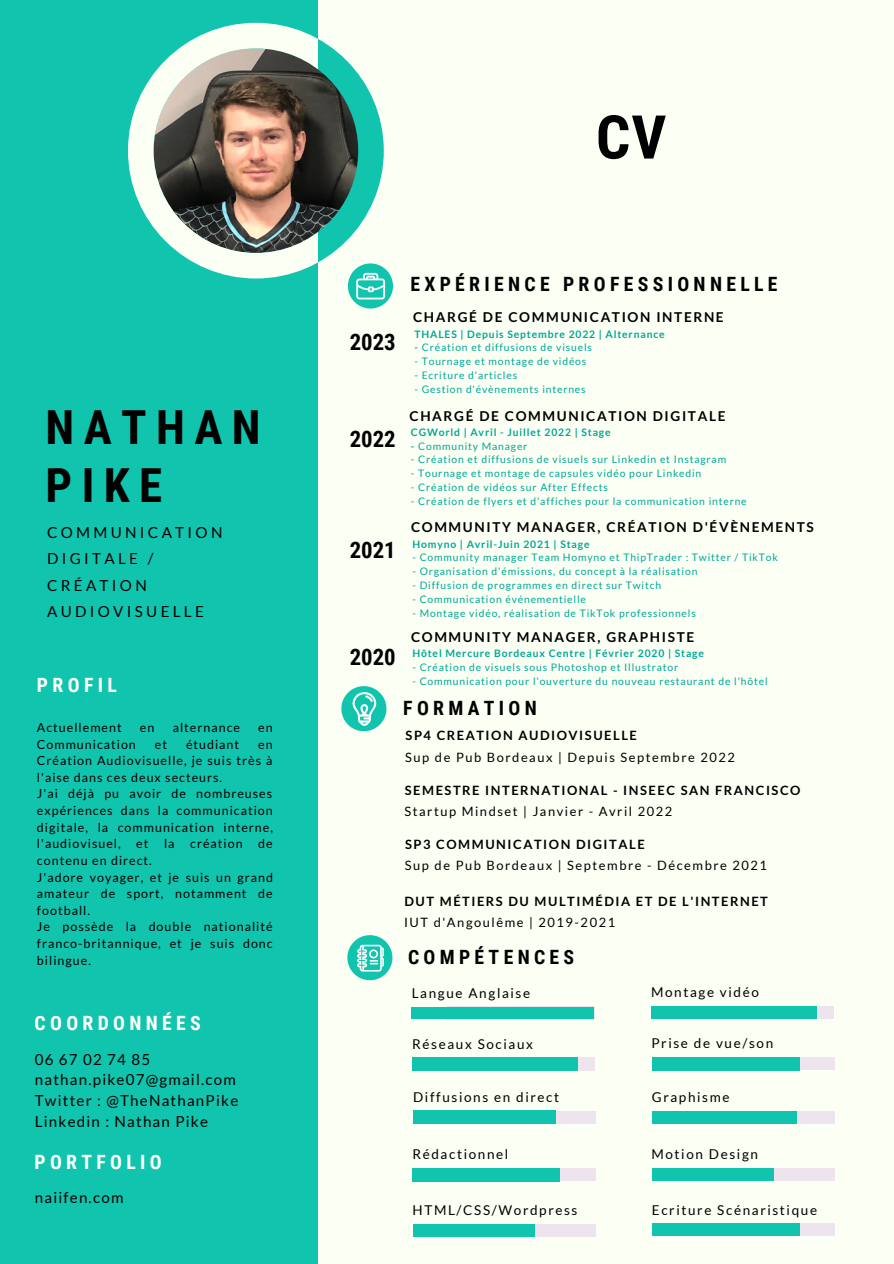
<style>
.page{position:relative;width:894px;height:1264px;background:#fff}
.page>*{position:absolute;margin:0;border:0;box-sizing:border-box;transform-origin:0 0}
.t1{font:700 60.45px "Roboto Condensed";color:#000}
.t2{font:700 46.95px "Roboto Condensed";letter-spacing:.2em;color:#000}
.t3{font:700 22.65px "Roboto Condensed";color:#000}
.t4{font:700 19.65px "Roboto Condensed";letter-spacing:.22em;color:#000}
.t5{font:700 19.65px "Roboto Condensed";letter-spacing:.22em;color:#fff}
.t6{font:15.15px/20.9px "Lato";letter-spacing:.08em;color:#000}
.t7{font:15.15px/26.2px "Lato";letter-spacing:.22em;color:#000}
.t8{font:700 13.65px "Lato";letter-spacing:.12em;color:#000}
.t9{font:13.5px "Lato";letter-spacing:.12em;color:#000}
.t10{font:12.9px "Lato";letter-spacing:.12em;color:#000}
.t11{font:700 12.9px "Lato";letter-spacing:.12em;color:#000}
.t12{font:12.45px/16.6px "Lato";letter-spacing:.08em;color:#000;text-align:justify}
.t13{font:10.35px "Lato";letter-spacing:.08em;color:#00a894}
.t14{font:700 10.35px "Lato";letter-spacing:.08em;color:#00a894}
.s1{font-weight:700}
</style>
<div class="page">
<div style="left:0;top:0;width:893px;height:1263px;background:#fcfff4"></div>
<div style="left:0;top:0;width:317px;height:1263px;background:#11c4ae"></div>
<svg style="left:348px;top:267px;width:45px;height:41px"></svg>
<svg style="left:341px;top:686px;width:45px;height:45px"></svg>
<svg style="left:347px;top:935px;width:45px;height:45px"></svg>
<svg style="left:447px;top:1006px;width:147px;height:13px"></svg>
<div style="left:411px;top:1007px;width:183px;height:11px;background:#11c4ae"></div>
<div style="left:447px;top:1057px;width:148px;height:13px;background:#eee4ed"></div>
<div style="left:412px;top:1057px;width:166px;height:13px;background:#11c4ae"></div>
<div style="left:686px;top:1168px;width:148px;height:12px;background:#eee4ed"></div>
<div style="left:651px;top:1168px;width:122px;height:12px;background:#11c4ae"></div>
<div style="left:448px;top:1168px;width:147px;height:12px;background:#eee4ed"></div>
<div style="left:412px;top:1168px;width:148px;height:13px;background:#11c4ae"></div>
<div style="left:448px;top:1224px;width:147px;height:12px;background:#eee4ed"></div>
<div style="left:413px;top:1224px;width:121px;height:12px;background:#11c4ae"></div>
<div style="left:686px;top:1006px;width:147px;height:12px;background:#eee4ed"></div>
<div style="left:686px;top:1057px;width:148px;height:12px;background:#eee4ed"></div>
<div style="left:687px;top:1110px;width:147px;height:13px;background:#eee4ed"></div>
<div style="left:652px;top:1111px;width:144px;height:12px;background:#11c4ae"></div>
<div style="left:448px;top:1111px;width:148px;height:12px;background:#eee4ed"></div>
<div style="left:413px;top:1110px;width:142px;height:13px;background:#11c4ae"></div>
<div style="left:652px;top:1057px;width:147px;height:13px;background:#11c4ae"></div>
<div style="left:687px;top:1223px;width:147px;height:12px;background:#eee4ed"></div>
<svg style="left:317px;top:23px;width:66px;height:255px"></svg>
<img style="left:128px;top:23px;width:189px;height:255px">
<div style="left:650px;top:1006px;width:166px;height:12px;background:#11c4ae"></div>
<div style="left:652px;top:1223px;width:147px;height:12px;background:#11c4ae"></div>
<p class="t2" style="left:46px;top:400px;width:216px">NATHAN</p>
<p class="t2" style="left:46px;top:458px;width:118px">PIKE</p>
<p class="t7" style="left:47px;top:519px;width:177px">COMMUNICATION</p>
<p class="t7" style="left:47px;top:545px;width:108px">DIGITALE /</p>
<p class="t7" style="left:47px;top:571px;width:158px">CRÉATION<br>AUDIOVISUELLE</p>
<p class="t5" style="left:37px;top:674px;width:81px">PROFIL</p>
<p class="t12" style="left:37px;top:718px;width:86px">Actuellement</p>
<p class="t12" style="left:140px;top:718px;width:16px">en</p>
<p class="t12" style="left:173px;top:718px;width:69px">alternance</p>
<p class="t12" style="left:258px;top:718px;width:16px">en</p>
<p class="t12" style="left:37px;top:735px;width:100px">Communication</p>
<p class="t12" style="left:155px;top:735px;width:14px">et</p>
<p class="t12" style="left:186px;top:735px;width:55px">étudiant</p>
<p class="t12" style="left:37px;top:735px;width:237px;text-indent:221px">en Création Audiovisuelle, je suis très à l'aise dans ces deux secteurs.</p>
<p class="t12" style="left:37px;top:785px;width:237px">J'ai déjà pu avoir de nombreuses expériences dans la communication digitale, la communication interne, l'audiovisuel, et la création de contenu en direct.</p>
<p class="t12" style="left:37px;top:868px;width:237px">J'adore voyager, et je suis un grand amateur de sport, notamment de football.</p>
<p class="t12" style="left:37px;top:918px;width:237px">Je possède la double nationalité franco-britannique, et je suis donc bilingue.</p>
<p class="t5" style="left:35px;top:1011px;width:168px">COORDONNÉES</p>
<p class="t6" style="left:35px;top:1048px;width:203px">06 67 02 74 85 nathan.pike07@gmail.com</p>
<p class="t6" style="left:35px;top:1089px;width:205px">Twitter : @TheNathanPike</p>
<p class="t6" style="left:35px;top:1110px;width:175px">Linkedin : Nathan Pike</p>
<p class="t5" style="left:35px;top:1150px;width:129px">PORTFOLIO</p>
<p class="t6" style="left:35px;top:1186px;width:90px">naiifen.com</p>
<p class="t1" style="left:595px;top:102px;width:72px">CV</p>
<p class="t4" style="left:410px;top:273px;width:368px">EXPÉRIENCE PROFESSIONNELLE</p>
<p class="t8" style="left:413px;top:308px;width:312px">CHARGÉ DE COMMUNICATION INTERNE</p>
<p class="t3" style="left:349px;top:328px;width:47px">2023</p>
<p class="t14" style="left:414px;top:327px;width:251px">THALES | Depuis Septembre 2022 | Alternance</p>
<p class="t13" style="left:414px;top:341px;width:179px"><span class="s1">-</span> Création et diffusions de visuels</p>
<p class="t13" style="left:414px;top:355px;width:173px">- Tournage et montage de vidéos</p>
<p class="t13" style="left:414px;top:369px;width:104px">- Ecriture d'articles</p>
<p class="t13" style="left:414px;top:382px;width:173px">- Gestion d'évènements internes</p>
<p class="t3" style="left:349px;top:425px;width:47px">2022</p>
<p class="t8" style="left:409px;top:407px;width:317px">CHARGÉ DE COMMUNICATION DIGITALE</p>
<p class="t14" style="left:411px;top:425px;width:201px">CGWorld | Avril - Juillet 2022 | Stage</p>
<p class="t13" style="left:411px;top:439px;width:118px"><span class="s1">-</span> Community Manager</p>
<p class="t13" style="left:411px;top:453px;width:317px">- Création et diffusions de visuels sur Linkedin et Instagram</p>
<p class="t13" style="left:411px;top:467px;width:292px">- Tournage et montage de capsules vidéo pour Linkedin</p>
<p class="t13" style="left:411px;top:480px;width:198px">- Création de vidéos sur After Effects</p>
<p class="t13" style="left:411px;top:494px;width:337px">- Création de flyers et d'affiches pour la communication interne</p>
<p class="t8" style="left:411px;top:519px;width:404px">COMMUNITY MANAGER, CRÉATION D'ÉVÈNEMENTS</p>
<p class="t3" style="left:349px;top:537px;width:47px">2021</p>
<p class="t14" style="left:412px;top:537px;width:179px">Homyno | Avril-Juin 2021 | Stage</p>
<p class="t13" style="left:412px;top:551px;width:367px">- Community manager Team Homyno et ThipTrader : Twitter / TikTok</p>
<p class="t13" style="left:412px;top:565px;width:286px">- Organisation d'émissions, du concept à la réalisation</p>
<p class="t13" style="left:412px;top:579px;width:250px">- Diffusion de programmes en direct sur Twitch</p>
<p class="t13" style="left:412px;top:592px;width:175px">- Communication événementielle</p>
<p class="t13" style="left:412px;top:606px;width:285px">- Montage vidéo, réalisation de TikTok professionnels</p>
<p class="t3" style="left:349px;top:644px;width:47px">2020</p>
<p class="t8" style="left:411px;top:628px;width:284px">COMMUNITY MANAGER, GRAPHISTE</p>
<p class="t14" style="left:412px;top:646px;width:293px">Hôtel Mercure Bordeaux Centre | Février 2020 | Stage</p>
<p class="t13" style="left:412px;top:660px;width:267px">- Création de visuels sous Photoshop et Illustrator</p>
<p class="t13" style="left:412px;top:674px;width:356px">- Communication pour l'ouverture du nouveau restaurant de l'hôtel</p>
<p class="t4" style="left:403px;top:696px;width:135px">FORMATION</p>
<p class="t11" style="left:405px;top:727px;width:233px">SP4 CREATION AUDIOVISUELLE</p>
<p class="t10" style="left:405px;top:748px;width:331px">Sup de Pub Bordeaux | Depuis Septembre 2022</p>
<p class="t11" style="left:404px;top:781px;width:397px">SEMESTRE INTERNATIONAL - INSEEC SAN FRANCISCO</p>
<p class="t10" style="left:404px;top:803px;width:269px">Startup Mindset | Janvier - Avril 2022</p>
<p class="t11" style="left:405px;top:836px;width:241px">SP3 COMMUNICATION DIGITALE</p>
<p class="t10" style="left:404px;top:857px;width:363px">Sup de Pub Bordeaux | Septembre - Décembre 2021</p>
<p class="t11" style="left:404px;top:893px;width:365px">DUT MÉTIERS DU MULTIMÉDIA ET DE L'INTERNET</p>
<p class="t10" style="left:404px;top:914px;width:212px">IUT d'Angoulême | 2019-2021</p>
<p class="t4" style="left:408px;top:945px;width:168px">COMPÉTENCES</p>
<p class="t9" style="left:411px;top:984px;width:120px">Langue Anglaise</p>
<p class="t9" style="left:412px;top:1035px;width:122px">Réseaux Sociaux</p>
<p class="t9" style="left:650px;top:984px;width:109px">Montage vidéo</p>
<p class="t9" style="left:651px;top:1034px;width:123px">Prise de vue/son</p>
<p class="t9" style="left:413px;top:1088px;width:147px">Diffusions en direct</p>
<p class="t9" style="left:651px;top:1088px;width:79px">Graphisme</p>
<p class="t9" style="left:412px;top:1146px;width:97px">Rédactionnel</p>
<p class="t9" style="left:651px;top:1145px;width:108px">Motion Design</p>
<p class="t9" style="left:412px;top:1201px;width:166px">HTML/CSS/Wordpress</p>
<p class="t9" style="left:651px;top:1201px;width:167px">Ecriture Scénaristique</p>
</div>
